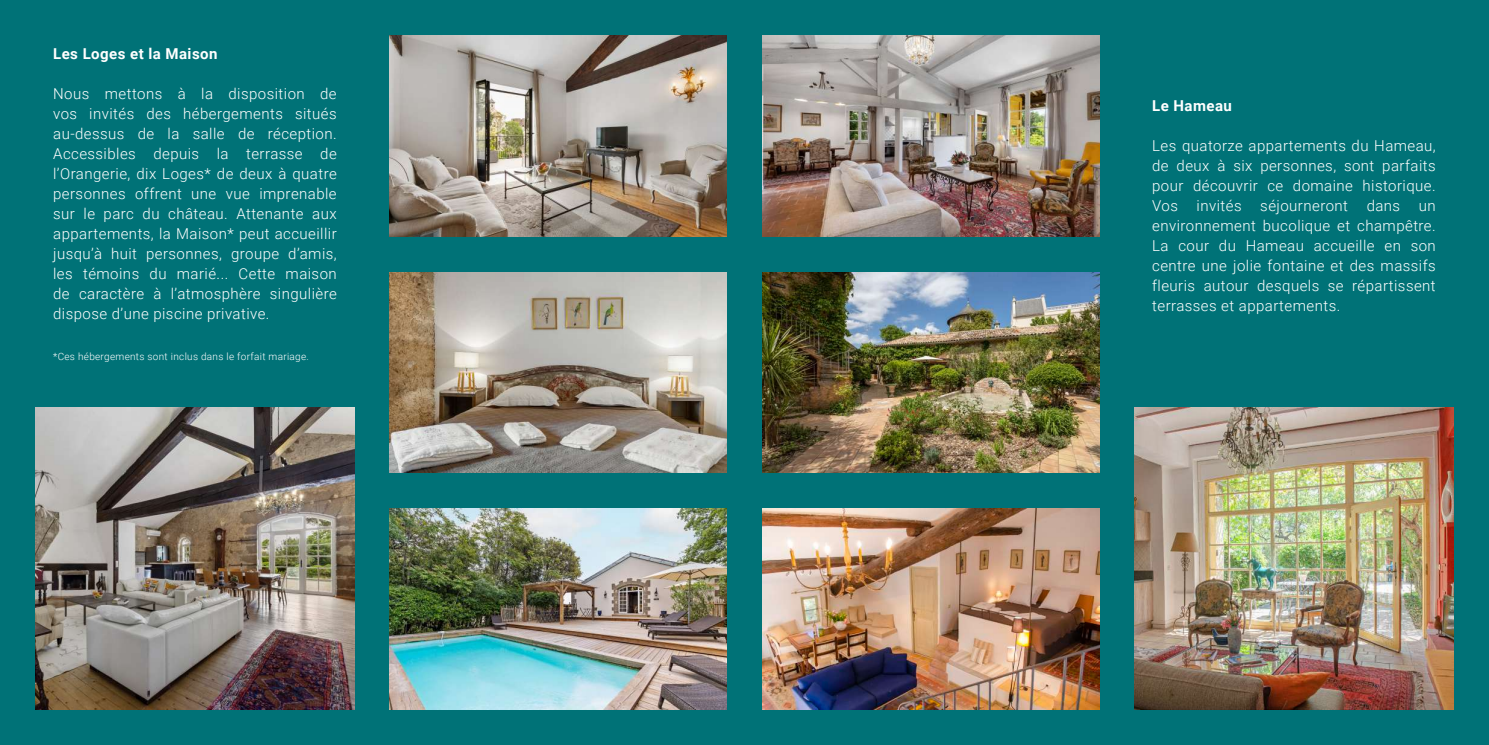
<style>
.page{position:relative;width:1489px;height:745px;background:#fff}
.page>*{position:absolute;margin:0;border:0;box-sizing:border-box;transform-origin:0 0}
.t1{font:300 15px/20px "Roboto";letter-spacing:.03em;color:#fff;text-align:justify}
.t2{font:700 15px "Roboto";letter-spacing:.03em;color:#fff}
.t3{font:300 10px "Roboto";letter-spacing:.03em;color:#fff}
</style>
<div class="page">
<div style="left:0;top:0;width:1488px;height:744px;background:#007277"></div>
<img style="left:35px;top:407px;width:319px;height:302px">
<img style="left:390px;top:35px;width:336px;height:201px">
<img style="left:390px;top:272px;width:336px;height:200px">
<img style="left:390px;top:508px;width:336px;height:201px">
<img style="left:762px;top:35px;width:336px;height:201px">
<img style="left:762px;top:272px;width:336px;height:200px">
<img style="left:762px;top:508px;width:336px;height:201px">
<img style="left:1134px;top:407px;width:319px;height:302px">
<p class="t2" style="left:53px;top:43px;width:166px">Les Loges et la Maison</p>
<p class="t1" style="left:53px;top:83px;width:285px">Nous mettons à la disposition de vos invités des hébergements situés au-dessus de la salle de réception.<br>Accessibles depuis la terrasse de l’Orangerie, dix Loges* de deux à quatre personnes offrent une vue imprenable sur le parc du château. Attenante aux appartements, la Maison* peut accueillir jusqu’à huit personnes, groupe d’amis, les témoins du marié... Cette maison de caractère à l’atmosphère singulière dispose d’une piscine privative.</p>
<p class="t3" style="left:53px;top:349px;width:257px">*Ces hébergements sont inclus dans le forfait mariage.</p>
<p class="t2" style="left:1152px;top:95px;width:81px">Le Hameau</p>
<p class="t1" style="left:1152px;top:135px;width:285px">Les quatorze appartements du Hameau, de deux à six personnes, sont parfaits pour découvrir ce domaine historique.<br>Vos invités séjourneront dans un environnement bucolique et champêtre.<br>La cour du Hameau accueille en son centre une jolie fontaine et des massifs fleuris autour desquels se répartissent terrasses et appartements.</p>
</div>
